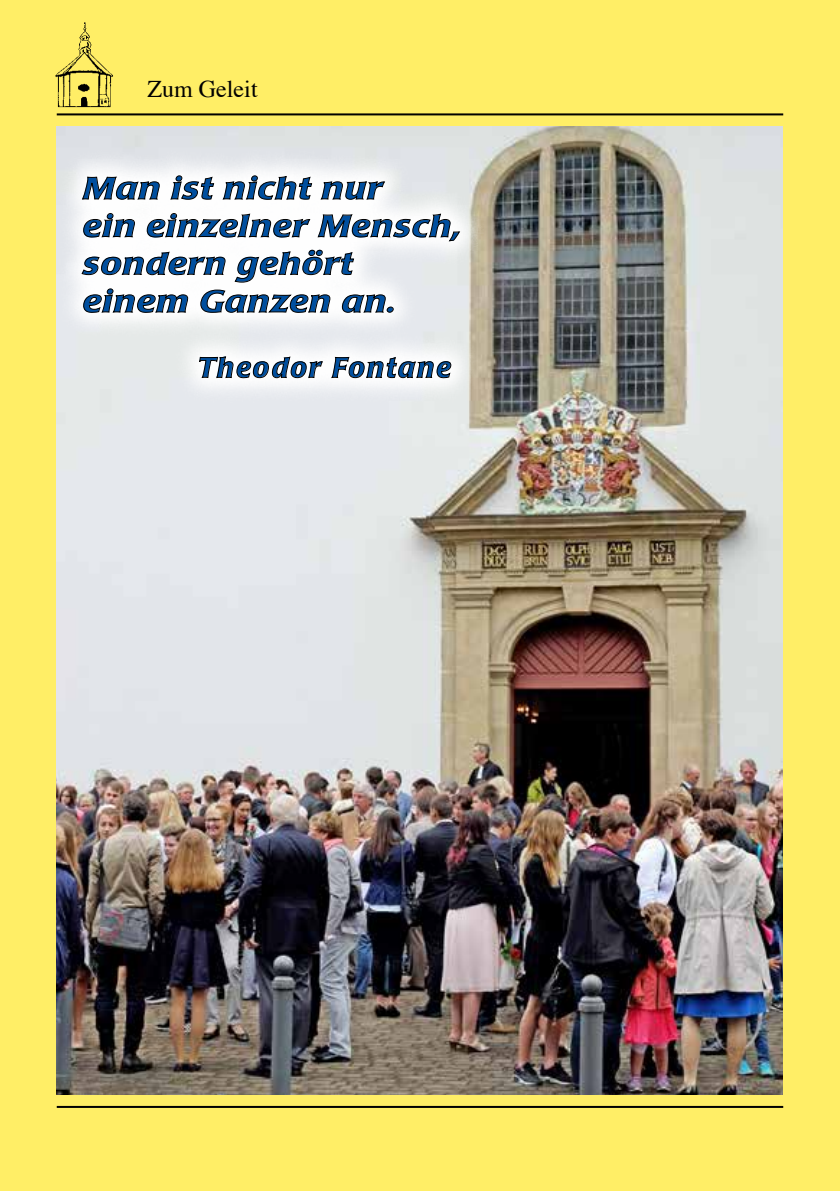
<style>
.page{position:relative;width:840px;height:1191px;background:#fff}
.page>*{position:absolute;margin:0;border:0;box-sizing:border-box;transform-origin:0 0}
.t1{font:italic 500 30.6px/37.6px "Poppl Laudatio";letter-spacing:.04em;color:#004f9f;scale:1.18 1}
.t2{font:italic 500 28px "Poppl Laudatio";letter-spacing:.09em;color:#004f9f}
.t3{font:24px "Times";color:#000}
</style>
<div class="page">
<div style="left:0;top:0;width:839px;height:1191px;background:#fe6"></div>
<img style="left:56px;top:127px;width:726px;height:967px">
<hr style="left:57px;top:113px;width:725px;height:2px;background:#000">
<hr style="left:57px;top:1106px;width:725px;height:2px;background:#000">
<svg style="left:56px;top:148px;width:431px;height:257px;background:#eaebec"></svg>
<svg style="left:81px;top:176px;width:78px;height:24px;background:#c8c8c9"></svg>
<svg style="left:169px;top:175px;width:46px;height:25px"></svg>
<svg style="left:221px;top:175px;width:92px;height:25px;background:#cdcdce"></svg>
<svg style="left:319px;top:180px;width:67px;height:20px"></svg>
<svg style="left:83px;top:212px;width:52px;height:26px"></svg>
<svg style="left:146px;top:212px;width:315px;height:30px;background:#d5d5d6"></svg>
<svg style="left:81px;top:251px;width:144px;height:25px;background:#cfcfcf"></svg>
<svg style="left:234px;top:249px;width:120px;height:34px;background:#d7d7d7"></svg>
<svg style="left:83px;top:288px;width:105px;height:26px;background:#cdcdcd"></svg>
<svg style="left:200px;top:289px;width:130px;height:25px;background:#ccc"></svg>
<svg style="left:341px;top:294px;width:44px;height:19px"></svg>
<div style="left:386px;top:306px;width:7px;height:7px;border:1px solid #000;border-radius:50%"></div>
<svg style="left:197px;top:355px;width:126px;height:24px;background:#cccdcd"></svg>
<svg style="left:330px;top:356px;width:121px;height:23px;background:#c8c8c8"></svg>
<img style="left:55px;top:22px;width:58px;height:86px">
<p class="t3" style="left:147px;top:67px;width:111px">Zum Geleit</p>
<p class="t1" style="left:82px;top:170px;width:321px">Man ist nicht nur<br>ein einzelner Mensch, sondern gehört einem Ganzen an.</p>
<p class="t2" style="left:198px;top:352px;width:254px">Theodor Fontane</p>
</div>
